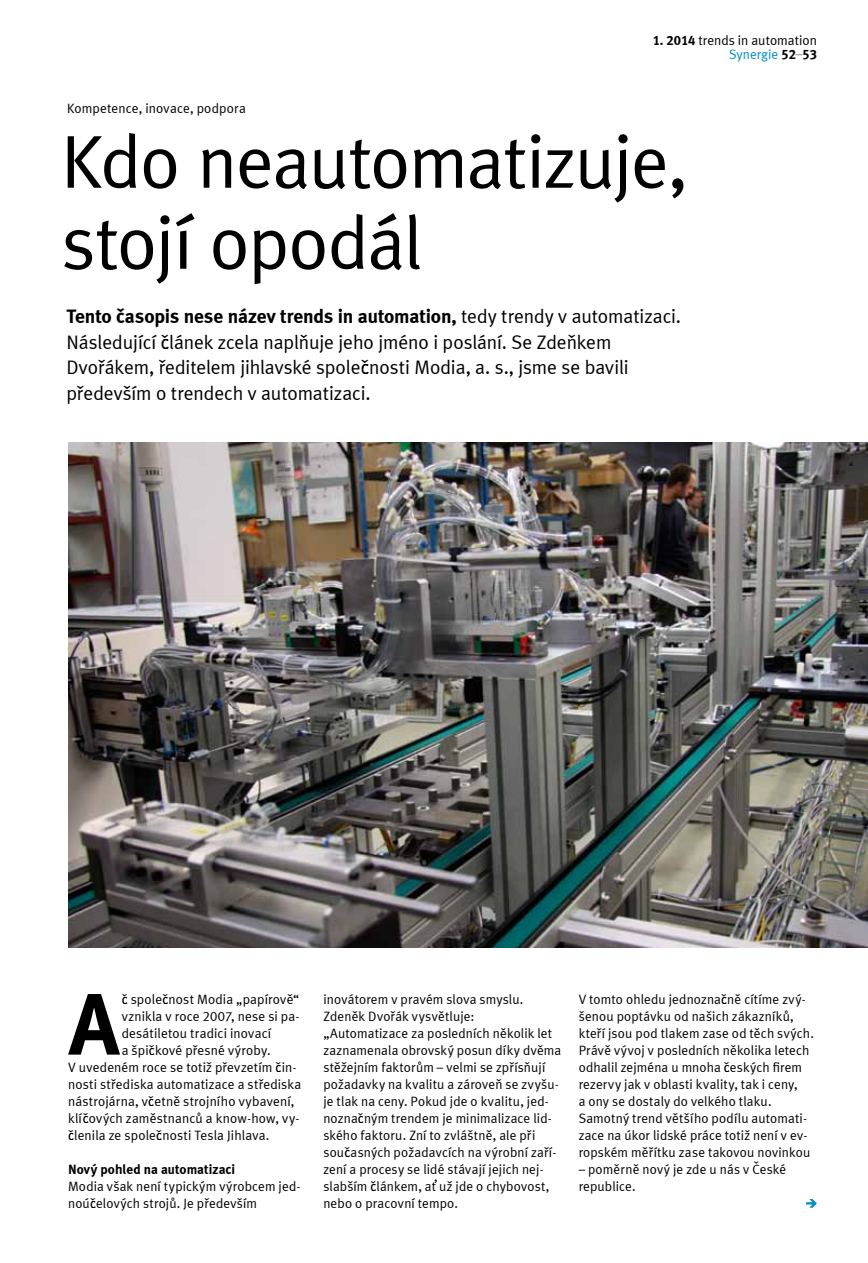
<style>
.page{position:relative;width:868px;height:1263px;background:#fff}
.page>*{position:absolute;margin:0;border:0;box-sizing:border-box;transform-origin:0 0}
.t1{font:700 86.85px "Meta Plus LF";color:#000}
.t2{font:75px/81px "Meta Plus LF";letter-spacing:-.02em;color:#000}
.t3{font:19.5px/25.5px "Meta Plus LF";letter-spacing:-.005em;color:#000}
.t4{font:13.5px/17px "Meta Plus LF";letter-spacing:.01em;color:#000}
.t5{font:700 13.5px "Meta Plus LF";letter-spacing:.005em;color:#000}
.t6{font:700 4.05px "Meta Plus LF";color:#000;scale:3.33 1}
.s1{font-weight:700}
.s2{color:#008dc9}
</style>
<div class="page">
<img style="left:68px;top:442px;width:799px;height:505px">
<svg style="left:806px;top:1199px;width:10px;height:9px"></svg>
<p class="t4" style="left:67px;top:99px;width:180px">Kompetence, inovace, podpora</p>
<p class="t4" style="left:729px;top:33px;width:89px;line-height:14px;text-indent:-77px"><span class="s1">1. 2014</span> trends in automation<br><span class="s2">Synergie</span> <span class="s1">52</span></p>
<p class="t6" style="left:795px;top:52px;width:3px">–</p>
<p class="t5" style="left:802px;top:45px;width:16px">53</p>
<h2 class="t2" style="left:61px;top:119px;width:628px">Kdo neautomatizuje, stojí opodál</h2>
<p class="t3" style="left:66px;top:303px;width:616px"><span class="s1">Tento časopis nese název trends in automation,</span> tedy trendy v automatizaci.<br>Následující článek zcela naplňuje jeho jméno i poslání. Se Zdeňkem Dvořákem, ředitelem jihlavské společnosti Modia, a. s., jsme se bavili především o trendech v automatizaci.</p>
<h1 class="t1" style="left:69px;top:970px;width:52px">A</h1>
<p class="t4" style="left:122px;top:990px;width:179px">č společnost Modia „papírově“</p>
<p class="t4" style="left:122px;top:1007px;width:179px">vznikla v roce 2007, nese si pa-</p>
<p class="t4" style="left:122px;top:1024px;width:151px">desátiletou tradici inovací</p>
<p class="t4" style="left:122px;top:1041px;width:150px">a špičkové přesné výroby.</p>
<p class="t4" style="left:68px;top:1058px;width:230px">V uvedeném roce se totiž převzetím čin-</p>
<p class="t4" style="left:68px;top:1075px;width:235px">nosti střediska automatizace a střediska</p>
<p class="t4" style="left:68px;top:1092px;width:228px">nástrojárna, včetně strojního vybavení,</p>
<p class="t4" style="left:68px;top:1109px;width:233px">klíčových zaměstnanců a know-how, vy-</p>
<p class="t4" style="left:68px;top:1126px;width:203px">členila ze společnosti Tesla Jihlava.</p>
<p class="t5" style="left:68px;top:1160px;width:168px">Nový pohled na automatizaci</p>
<p class="t4" style="left:68px;top:1177px;width:234px">Modia však není typickým výrobcem jed&shy;noúčelových strojů. Je především</p>
<p class="t4" style="left:323px;top:990px;width:239px">inovátorem v pravém slova smyslu.<br>Zdeněk Dvořák vysvětluje: „Automatizace za posledních několik let zaznamenala obrovský posun díky dvěma stěžejním faktorům – velmi se zpřísňují požadavky na kvalitu a zároveň se zvyšu&shy;je tlak na ceny. Pokud jde o kvalitu, jed&shy;noznačným trendem je minimalizace lid&shy;ského faktoru. Zní to zvláštně, ale při současných požadavcích na výrobní zaří&shy;zení a procesy se lidé stávají jejich nej&shy;slabším článkem, ať už jde o chybovost, nebo o pracovní tempo.</p>
<p class="t4" style="left:578px;top:990px;width:237px">V tomto ohledu jednoznačně cítíme zvý&shy;šenou poptávku od našich zákazníků, kteří jsou pod tlakem zase od těch svých.<br>Právě vývoj v posledních několika letech odhalil zejména u mnoha českých firem rezervy jak v oblasti kvality, tak i ceny,<br>a ony se dostaly do velkého tlaku.<br>Samotný trend většího podílu automati&shy;zace na úkor lidské práce totiž není v ev&shy;ropském měřítku zase takovou novinkou</p>
<p class="t4" style="left:578px;top:1160px;width:209px">– poměrně nový je zde u nás v České republice.</p>
</div>
